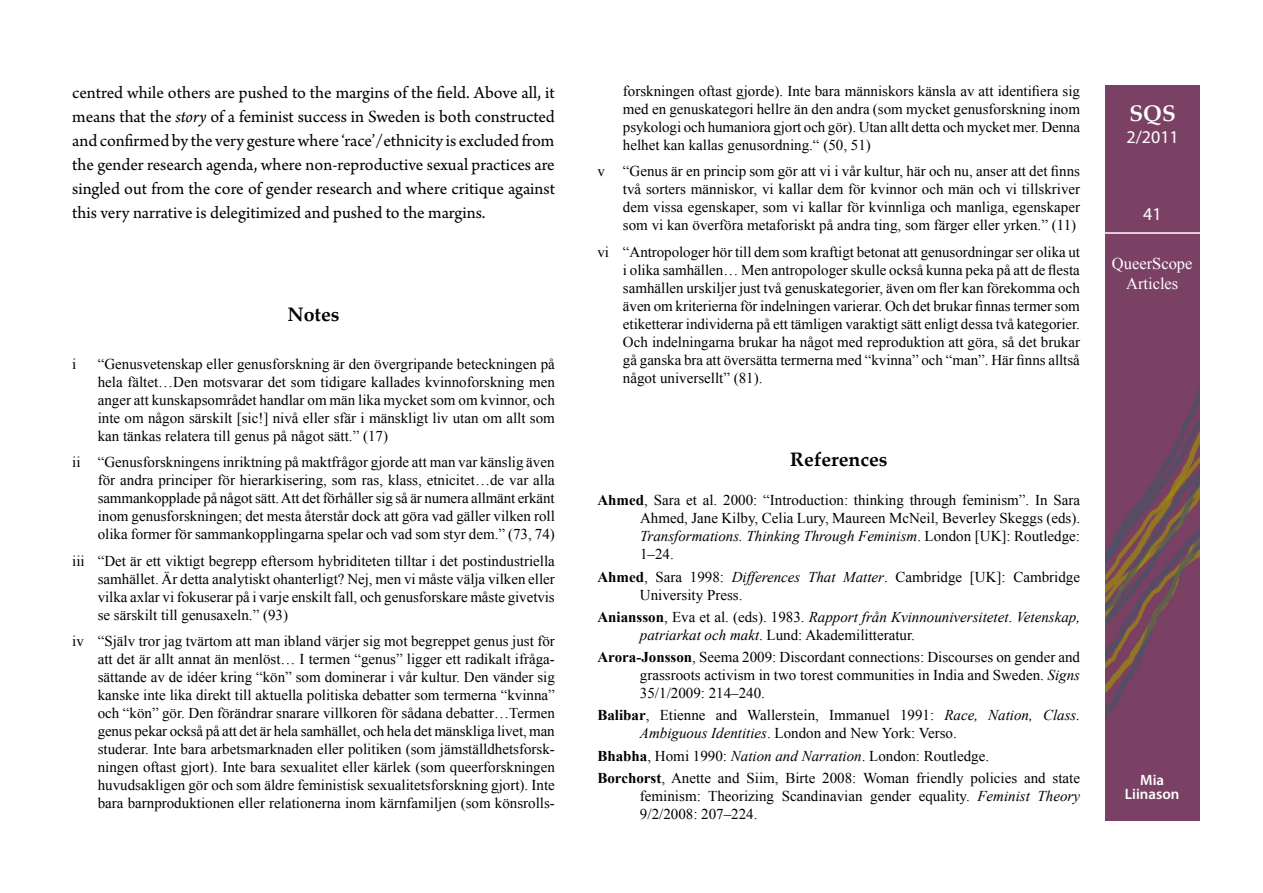
<style>
.page{position:relative;width:1263px;height:893px;background:#fff}
.page>*{position:absolute;margin:0;border:0;box-sizing:border-box;transform-origin:0 0}
.t1{font:700 22.5px "Palatino Linotype";color:#fff}
.t2{font:700 19.5px "Palatino Linotype";color:#000}
.t3{font:18px/24px "Arno Pro";color:#000;text-align:justify}
.t4{font:18px "Myriad Pro";color:#fff}
.t5{font:16.5px/19.8px "Times New Roman";color:#fff;text-align:center}
.t6{font:15px/18px "Times New Roman";color:#000;text-align:justify}
.t7{font:italic 15px/18px "Times New Roman";color:#000}
.t8{font:600 15px/13.5px "Myriad Pro";color:#fff;text-align:center}
.s1{font-style:italic}
.s2{font-weight:700}
.s3{font-weight:700;font-style:normal}
.s4{font-style:normal}
</style>
<div class="page">
<img style="left:1106px;top:85px;width:93px;height:736px">
<hr style="left:1101px;top:232px;width:103px;height:2px;background:#fff">
<p class="t3" style="left:72px;top:81px;width:484px">centred while others are pushed to the margins of the field. Above all, it means that the <span class="s1">story</span> of a feminist success in Sweden is both constructed and confirmed by the very gesture where ‘race’/ethnicity is excluded from the gender research agenda, where non-reproductive sexual practices are singled out from the core of gender research and where critique against this very narrative is delegitimized and pushed to the margins.</p>
<h2 class="t2" style="left:288px;top:300px;width:53px">Notes</h2>
<p class="t6" style="left:72px;top:354px;width:6px">i</p>
<p class="t6" style="left:98px;top:354px;width:459px">“Genusvetenskap eller genusforskning är den övergripande beteckningen på hela fältet…Den motsvarar det som tidigare kallades kvinnoforskning men anger att kunskapsområdet handlar om män lika mycket som om kvinnor, och inte om någon särskilt [sic!] nivå eller sfär i mänskligt liv utan om allt som kan tänkas relatera till genus på något sätt.” (17)</p>
<p class="t6" style="left:98px;top:453px;width:459px;text-indent:-26px">ii “Genusforskningens inriktning på maktfrågor gjorde att man var känslig även för andra principer för hierarkisering, som ras, klass, etnicitet…de var alla sammankopplade på något sätt. Att det förhåller sig så är numera allmänt erkänt inom genusforskningen; det mesta återstår dock att göra vad gäller vilken roll olika former för sammankopplingarna spelar och vad som styr dem.” (73, 74)</p>
<p class="t6" style="left:98px;top:551px;width:459px;text-indent:-26px">iii “Det är ett viktigt begrepp eftersom hybriditeten tilltar i det postindustriella samhället. Är detta analytiskt ohanterligt? Nej, men vi måste välja vilken eller vilka axlar vi fokuserar på i varje enskilt fall, och genusforskare måste givetvis se särskilt till genusaxeln.” (93)</p>
<p class="t6" style="left:98px;top:632px;width:459px;text-indent:-26px">iv “Själv tror jag tvärtom att man ibland värjer sig mot begreppet genus just för att det är allt annat än menlöst… I termen “genus” ligger ett radikalt ifråga&shy;sättande av de idéer kring “kön” som dominerar i vår kultur. Den vänder sig kanske inte lika direkt till aktuella politiska debatter som termerna “kvinna” och “kön” gör. Den förändrar snarare villkoren för sådana debatter…Termen genus pekar också på att det är hela samhället, och hela det mänskliga livet, man studerar. Inte bara arbetsmarknaden eller politiken (som jämställdhetsforsk&shy;ningen oftast gjort). Inte bara sexualitet eller kärlek (som queerforskningen huvudsakligen gör och som äldre feministisk sexualitetsforskning gjort). Inte bara barnproduktionen eller relationerna inom kärnfamiljen (som könsrolls-</p>
<p class="t6" style="left:623px;top:82px;width:459px">forskningen oftast gjorde). Inte bara människors känsla av att identifiera sig med en genuskategori hellre än den andra (som mycket genusforskning inom psykologi och humaniora gjort och gör). Utan allt detta och mycket mer. Denna helhet kan kallas genusordning.“ (50, 51)</p>
<p class="t6" style="left:623px;top:162px;width:459px;text-indent:-26px">v “Genus är en princip som gör att vi i vår kultur, här och nu, anser att det finns två sorters människor, vi kallar dem för kvinnor och män och vi tillskriver dem vissa egenskaper, som vi kallar för kvinnliga och manliga, egenskaper som vi kan överföra metaforiskt på andra ting, som färger eller yrken.” (11)</p>
<p class="t6" style="left:623px;top:243px;width:459px;text-indent:-26px">vi “Antropologer hör till dem som kraftigt betonat att genusordningar ser olika ut i olika samhällen… Men antropologer skulle också kunna peka på att de flesta samhällen urskiljer just två genuskategorier, även om fler kan förekomma och även om kriterierna för indelningen varierar. Och det brukar finnas termer som etiketterar individerna på ett tämligen varaktigt sätt enligt dessa två kategorier.<br>Och indelningarna brukar ha något med reproduktion att göra, så det brukar gå ganska bra att översätta termerna med “kvinna” och “man”. Här finns alltså något universellt” (81).</p>
<h2 class="t2" style="left:790px;top:446px;width:99px">References</h2>
<p class="t6" style="left:640px;top:491px;width:442px;text-indent:-43px"><span class="s2">Ahmed</span>, Sara et al. 2000: “Introduction: thinking through feminism”. In Sara Ahmed, Jane Kilby, Celia Lury, Maureen McNeil, Beverley Skeggs (eds).<br><span class="s1">Transformations. Thinking Through Feminism</span>. London [UK]: Routledge:<br>1–24.</p>
<p class="t6" style="left:640px;top:567px;width:442px;text-indent:-43px"><span class="s2">Ahmed</span>, Sara 1998: <span class="s1">Differences That Matter</span>. Cambridge [UK]: Cambridge<br>University Press.</p>
<p class="t7" style="left:640px;top:607px;width:442px;text-indent:-43px"><span class="s3">Aniansson</span><span class="s4">, Eva et al. (eds). 1983.</span> Rapport från Kvinnouniversitetet<span class="s4">.</span> Vetenskap, patriarkat och makt<span class="s4">. Lund: Akademilitteratur.</span></p>
<p class="t6" style="left:640px;top:648px;width:442px;text-indent:-43px"><span class="s2">Arora-Jonsson</span>, Seema 2009: Discordant connections: Discourses on gender and grassroots activism in two torest communities in India and Sweden. <span class="s1">Signs </span>35/1/2009: 214–240.</p>
<p class="t6" style="left:640px;top:706px;width:442px;text-indent:-43px"><span class="s2">Balibar</span>, Etienne and Wallerstein, Immanuel 1991: <span class="s1">Race, Nation, Class.<br>Ambiguous Identities</span>. London and New York: Verso.</p>
<p class="t6" style="left:597px;top:744px;width:484px;line-height:22.2px"><span class="s2">Bhabha</span>, Homi 1990: <span class="s1">Nation and Narration</span>. London: Routledge.<br><span class="s2">Borchorst</span>, Anette and Siim, Birte 2008: Woman friendly policies and state</p>
<p class="t6" style="left:640px;top:787px;width:442px">feminism: Theorizing Scandinavian gender equality. <span class="s1">Feminist Theory<br></span>9/2/2008: 207–224.</p>
<h1 class="t1" style="left:1129px;top:98px;width:48px">SQS</h1>
<p class="t4" style="left:1126px;top:126px;width:54px">2/2011</p>
<p class="t4" style="left:1143px;top:203px;width:20px">41</p>
<p class="t5" style="left:1112px;top:253px;width:82px">QueerScope<br>Articles</p>
<p class="t8" style="left:1125px;top:773px;width:56px">Mia<br>Liinason</p>
</div>
